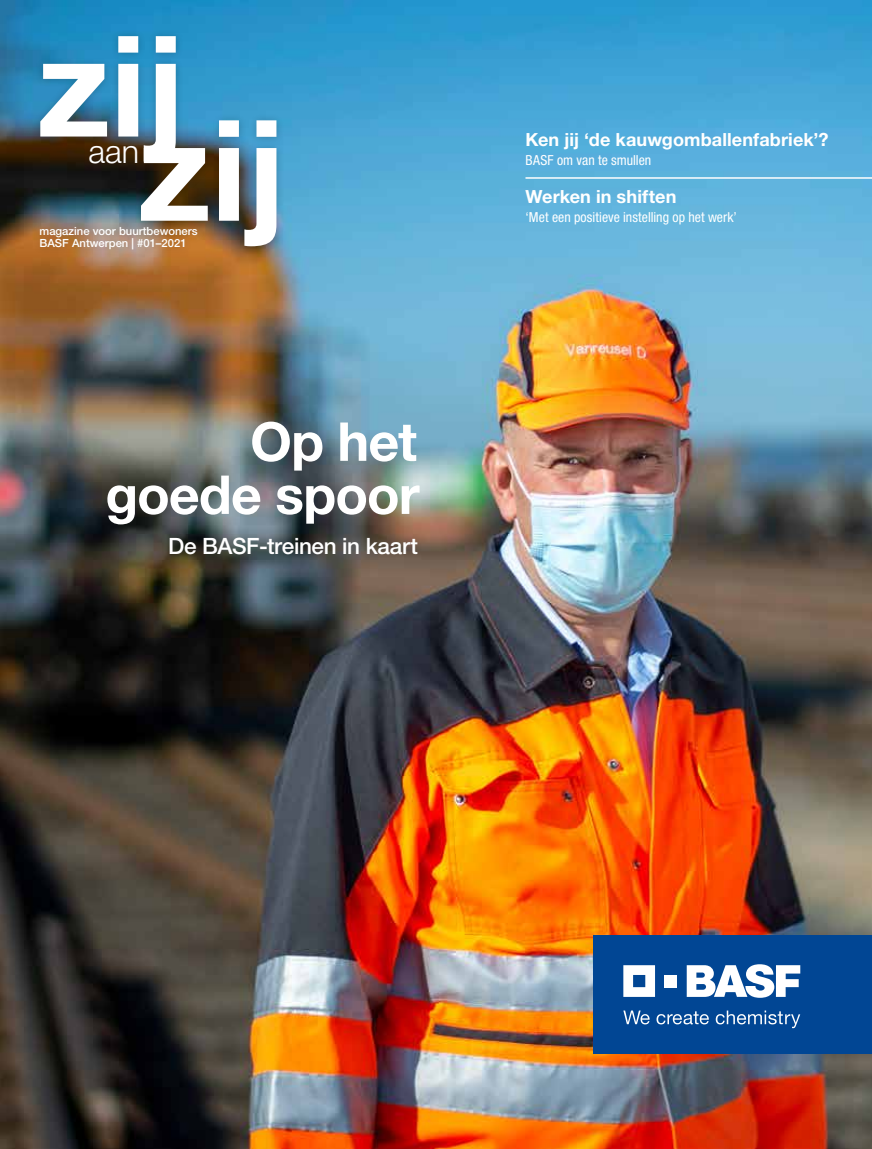
<style>
.page{position:relative;width:872px;height:1149px;background:#fff}
.page>*{position:absolute;margin:0;border:0;box-sizing:border-box;transform-origin:0 0}
.t1{font:700 140.4px "Helvetica Neue LT Std";color:#fff}
.t2{font:700 53.55px/53.1px "Helvetica Neue LT Std";letter-spacing:-.015em;color:#fff;text-align:right}
.t3{font:300 32.25px "Helvetica Neue LT Std";color:#fff}
.t4{font:500 22.5px "Helvetica Neue LT Std";letter-spacing:-.015em;color:#fff}
.t5{font:700 18.15px "Helvetica Neue LT Std";letter-spacing:.005em;color:#fff}
.t6{font:condensed 13.8px "Helvetica Neue LT Std";color:#fff}
.t7{font:500 11.25px "Helvetica Neue LT Std";color:#fff}
</style>
<div class="page">
<img style="left:0;top:0;width:872px;height:1148px">
<div style="left:33px;top:29px;width:252px;height:229px;background:#000;opacity:.21"></div>
<hr style="left:525px;top:177px;width:347px;height:2px;background:#fff">
<div style="left:594px;top:935px;width:278px;height:118px;background:#014694"></div>
<svg style="left:623px;top:965px;width:32px;height:31px"></svg>
<div style="left:665px;top:974px;width:12px;height:12px;background:#fff"></div>
<svg style="left:686px;top:964px;width:114px;height:33px"></svg>
<svg style="left:623px;top:1010px;width:26px;height:14px"></svg>
<svg style="left:656px;top:1011px;width:53px;height:13px"></svg>
<svg style="left:715px;top:1010px;width:85px;height:17px"></svg>
<h1 class="t1" style="left:37px;top:0;width:150px">zij</h1>
<h1 class="t1" style="left:138px;top:84px;width:150px">zij</h1>
<h3 class="t3" style="left:88px;top:132px;width:52px">aan</h3>
<p class="t7" style="left:40px;top:224px;width:160px">magazine voor buurtbewoners</p>
<p class="t7" style="left:40px;top:236px;width:149px">BASF Antwerpen | #01–2021</p>
<h2 class="t2" style="left:105px;top:414px;width:316px">Op het goede spoor</h2>
<h3 class="t4" style="left:168px;top:532px;width:251px">De BASF-treinen in kaart</h3>
<h3 class="t5" style="left:525px;top:128px;width:305px">Ken jij ‘de kauwgomballenfabriek’?</h3>
<p class="t6" style="left:525px;top:152px;width:127px">BASF om van te smullen</p>
<h3 class="t5" style="left:525px;top:185px;width:152px">Werken in shiften</h3>
<p class="t6" style="left:525px;top:209px;width:213px">‘Met een positieve instelling op het werk’</p>
</div>
